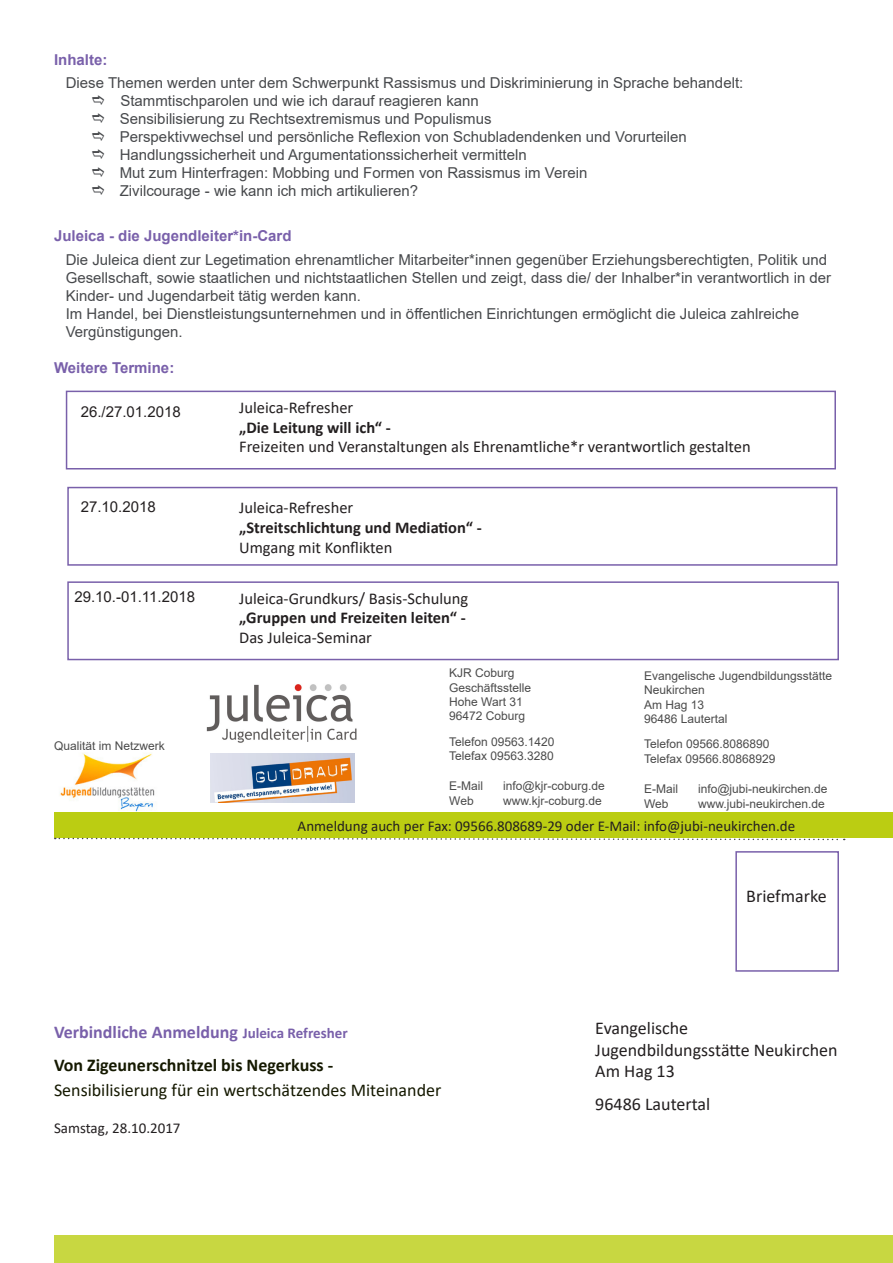
<style>
.page{position:relative;width:893px;height:1263px;background:#fff}
.page>*{position:absolute;margin:0;border:0;box-sizing:border-box;transform-origin:0 0}
.t1{font:18px "Calibri";color:#231f20}
.t2{font:18px "Calibri";color:#151900}
.t3{font:700 18px "Calibri";color:#7960aa}
.t4{font:700 18px "Calibri";color:#151900}
.t5{font:16.5px "Calibri";color:#231f20}
.t6{font:700 16.5px "Calibri";color:#231f20}
.t7{font:15px/18px "Arial";color:#47494c}
.t8{font:15px "Calibri";color:#231f20}
.t9{font:700 15px "Arial";color:#7960aa}
.t10{font:15px "Arial";color:#231f20}
.t11{font:12px/14.4px "Arial";color:#4b4b4b}
.s1{font-size:15px}
</style>
<div class="page">
<img style="left:60px;top:753px;width:95px;height:59px">
<div style="left:735px;top:851px;width:104px;height:121px;border:2px solid #7960aa"></div>
<div style="left:54px;top:812px;width:839px;height:26px;background:#bbcd12"></div>
<div style="left:54px;top:1235px;width:839px;height:28px;background:#c8d741"></div>
<svg style="left:55px;top:837px;width:790px;height:4px"></svg>
<img style="left:206px;top:684px;width:151px;height:59px">
<div style="left:66px;top:391px;width:770px;height:78px;border:2px solid #7960aa"></div>
<img style="left:210px;top:753px;width:144px;height:49px">
<div style="left:67px;top:487px;width:770px;height:79px;border:2px solid #7960aa"></div>
<div style="left:67px;top:581px;width:772px;height:79px;border:2px solid #7960aa"></div>
<p class="t9" style="left:54px;top:49px;width:55px">Inhalte:</p>
<p class="t7" style="left:66px;top:73px;width:679px">Diese Themen werden unter dem Schwerpunkt Rassismus und Diskriminierung in Sprache behandelt:</p>
<p class="t7" style="left:120px;top:91px;width:360px">Stammtischparolen und wie ich darauf reagieren kann</p>
<p class="t7" style="left:120px;top:109px;width:373px">Sensibilisierung zu Rechtsextremismus und Populismus</p>
<p class="t7" style="left:120px;top:127px;width:569px">Perspektivwechsel und persönliche Reflexion von Schubladendenken und Vorurteilen</p>
<p class="t7" style="left:120px;top:145px;width:408px">Handlungssicherheit und Argumentationssicherheit vermitteln</p>
<p class="t7" style="left:120px;top:163px;width:469px">Mut zum Hinterfragen: Mobbing und Formen von Rassismus im Verein</p>
<p class="t7" style="left:120px;top:181px;width:300px">Zivilcourage - wie kann ich mich artikulieren?</p>
<p class="t9" style="left:54px;top:225px;width:239px">Juleica - die Jugendleiter*in-Card</p>
<p class="t7" style="left:66px;top:250px;width:767px">Die Juleica dient zur Legetimation ehrenamtlicher Mitarbeiter*innen gegenüber Erziehungsberechtigten, Politik und<br>Gesellschaft, sowie staatlichen und nichtstaatlichen Stellen und zeigt, dass die/ der Inhalber*in verantwortlich in der<br>Kinder- und Jugendarbeit tätig werden kann.</p>
<p class="t7" style="left:66px;top:304px;width:735px">Im Handel, bei Dienstleistungsunternehmen und in öffentlichen Einrichtungen ermöglicht die Juleica zahlreiche<br>Vergünstigungen.</p>
<p class="t9" style="left:54px;top:357px;width:122px">Weitere Termine:</p>
<p class="t10" style="left:81px;top:401px;width:102px">26./27.01.2018</p>
<p class="t5" style="left:239px;top:396px;width:116px">Juleica-Refresher</p>
<p class="t6" style="left:239px;top:415px;width:153px">„Die Leitung will ich“ -</p>
<p class="t5" style="left:239px;top:435px;width:513px">Freizeiten und Veranstaltungen als Ehrenamtliche*r verantwortlich gestalten</p>
<p class="t10" style="left:81px;top:496px;width:77px">27.10.2018</p>
<p class="t10" style="left:74px;top:586px;width:122px">29.10.-01.11.2018</p>
<p class="t11" style="left:54px;top:738px;width:112px">Qualität im Netzwerk</p>
<p class="t5" style="left:239px;top:496px;width:116px">Juleica-Refresher</p>
<p class="t6" style="left:239px;top:516px;width:244px">„Streitschlichtung und Mediation“ -</p>
<p class="t5" style="left:239px;top:536px;width:155px">Umgang mit Konflikten</p>
<p class="t5" style="left:239px;top:587px;width:231px">Juleica-Grundkurs/ Basis-Schulung</p>
<p class="t6" style="left:239px;top:606px;width:228px">„Gruppen und Freizeiten leiten“ -</p>
<p class="t5" style="left:239px;top:626px;width:134px">Das Juleica-Seminar</p>
<p class="t11" style="left:449px;top:666px;width:67px">KJR Coburg</p>
<p class="t11" style="left:449px;top:680px;width:84px">Geschäftsstelle<br>Hohe Wart 31</p>
<p class="t11" style="left:449px;top:709px;width:78px">96472 Coburg</p>
<p class="t11" style="left:449px;top:734px;width:107px">Telefon 09563.1420</p>
<p class="t11" style="left:449px;top:748px;width:106px">Telefax 09563.3280</p>
<p class="t11" style="left:449px;top:778px;width:35px">E-Mail</p>
<p class="t11" style="left:503px;top:778px;width:103px">info@kjr-coburg.de</p>
<p class="t11" style="left:449px;top:793px;width:26px">Web</p>
<p class="t11" style="left:503px;top:793px;width:100px">www.kjr-coburg.de</p>
<p class="t11" style="left:644px;top:668px;width:190px">Evangelische Jugendbildungsstätte<br>Neukirchen<br>Am Hag 13</p>
<p class="t11" style="left:644px;top:711px;width:85px">96486 Lautertal</p>
<p class="t11" style="left:644px;top:737px;width:127px">Telefon 09566.8086890</p>
<p class="t11" style="left:644px;top:751px;width:133px">Telefax 09566.80868929</p>
<p class="t11" style="left:644px;top:781px;width:35px">E-Mail</p>
<p class="t11" style="left:698px;top:781px;width:131px">info@jubi-neukirchen.de</p>
<p class="t11" style="left:644px;top:796px;width:26px">Web</p>
<p class="t11" style="left:698px;top:796px;width:128px">www.jubi-neukirchen.de</p>
<p class="t8" style="left:298px;top:816px;width:499px">Anmeldung auch per Fax: 09566.808689-29 oder E-Mail: info@jubi-neukirchen.de</p>
<p class="t1" style="left:746px;top:884px;width:82px">Briefmarke</p>
<p class="t3" style="left:54px;top:1020px;width:295px">Verbindliche Anmeldung <span class="s1">Juleica Refresher</span></p>
<p class="t4" style="left:54px;top:1052px;width:281px">Von Zigeunerschnitzel bis Negerkuss -</p>
<p class="t2" style="left:54px;top:1077px;width:389px">Sensibilisierung für ein wertschätzendes Miteinander</p>
<p class="t8" style="left:54px;top:1118px;width:128px">Samstag, 28.10.2017</p>
<p class="t1" style="left:595px;top:1016px;width:94px">Evangelische</p>
<p class="t1" style="left:595px;top:1037px;width:244px">Jugendbildungsstätte Neukirchen</p>
<p class="t1" style="left:595px;top:1059px;width:81px">Am Hag 13</p>
<p class="t1" style="left:595px;top:1091px;width:116px">96486 Lautertal</p>
</div>
